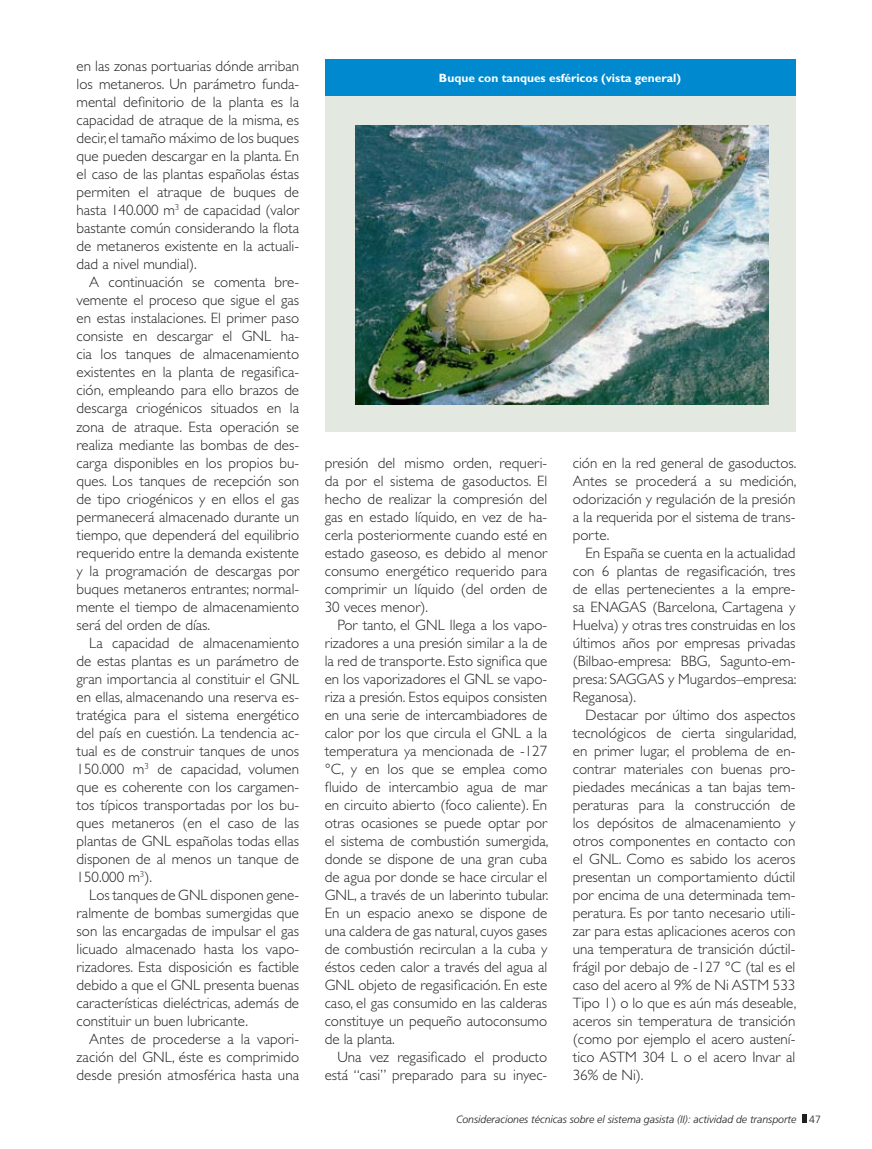
<style>
.page{position:relative;width:872px;height:1149px;background:#fff}
.page>*{position:absolute;margin:0;border:0;box-sizing:border-box;transform-origin:0 0}
.t1{font:300 15px/18px "Gill Sans Std";color:#231f20;text-align:justify}
.t2{font:700 12px "Gill Sans Std";color:#fff}
.t3{font:italic 300 10.5px "Frutiger LT Std";color:#231f20}
.s1{font-style:normal}
</style>
<div class="page">
<svg style="left:802px;top:1114px;width:4px;height:8px"></svg>
<div style="left:325px;top:59px;width:470px;height:36px;background:#0089cf"></div>
<div style="left:325px;top:95px;width:470px;height:336px;background:#e3e8e1"></div>
<img style="left:355px;top:125px;width:414px;height:279px">
<p class="t1" style="left:77px;top:57px;width:224px">en las zonas portuarias dónde arriban los metaneros. Un parámetro funda&shy;mental definitorio de la planta es la capacidad de atraque de la misma, es decir, el tamaño máximo de los buques que pueden descargar en la planta. En el caso de las plantas españolas éstas permiten el atraque de buques de hasta 140.000 m<sup>3</sup> de capacidad (valor bastante común considerando la flota de metaneros existente en la actuali&shy;dad a nivel mundial).</p>
<p class="t1" style="left:77px;top:273px;width:224px;text-indent:13px">A continuación se comenta bre&shy;vemente el proceso que sigue el gas en estas instalaciones. El primer paso consiste en descargar el GNL ha&shy;cia los tanques de almacenamiento existentes en la planta de regasifica&shy;ción, empleando para ello brazos de descarga criogénicos situados en la zona de atraque. Esta operación se realiza mediante las bombas de des&shy;carga disponibles en los propios bu&shy;ques. Los tanques de recepción son de tipo criogénicos y en ellos el gas permanecerá almacenado durante un tiempo, que dependerá del equilibrio requerido entre la demanda existente y la programación de descargas por buques metaneros entrantes; normal&shy;mente el tiempo de almacenamiento será del orden de días.</p>
<p class="t1" style="left:77px;top:633px;width:224px;text-indent:13px">La capacidad de almacenamiento de estas plantas es un parámetro de gran importancia al constituir el GNL en ellas, almacenando una reserva es&shy;tratégica para el sistema energético del país en cuestión. La tendencia ac&shy;tual es de construir tanques de unos 150.000 m<sup>3</sup> de capacidad, volumen que es coherente con los cargamen&shy;tos típicos transportadas por los bu&shy;ques metaneros (en el caso de las plantas de GNL españolas todas ellas disponen de al menos un tanque de 150.000 m<sup>3</sup>).</p>
<p class="t1" style="left:77px;top:885px;width:224px;text-indent:13px">Los tanques de GNL disponen gene&shy;ralmente de bombas sumergidas que son las encargadas de impulsar el gas licuado almacenado hasta los vapo&shy;rizadores. Esta disposición es factible debido a que el GNL presenta buenas características dieléctricas, además de constituir un buen lubricante.</p>
<p class="t1" style="left:77px;top:1029px;width:224px;text-indent:13px">Antes de procederse a la vapori&shy;zación del GNL, éste es comprimido desde presión atmosférica hasta una</p>
<p class="t2" style="left:439px;top:70px;width:244px">Buque con tanques esféricos (vista general)</p>
<p class="t1" style="left:325px;top:453px;width:224px">presión del mismo orden, requeri&shy;da por el sistema de gasoductos. El hecho de realizar la compresión del gas en estado líquido, en vez de ha&shy;cerla posteriormente cuando esté en estado gaseoso, es debido al menor consumo energético requerido para comprimir un líquido (del orden de 30 veces menor).</p>
<p class="t1" style="left:325px;top:615px;width:225px;text-indent:13px">Por tanto, el GNL llega a los vapo&shy;rizadores a una presión similar a la de la red de transporte. Esto significa que en los vaporizadores el GNL se vapo&shy;riza a presión. Estos equipos consisten en una serie de intercambiadores de calor por los que circula el GNL a la temperatura ya mencionada de -127 °C, y en los que se emplea como fluido de intercambio agua de mar en circuito abierto (foco caliente). En otras ocasiones se puede optar por el sistema de combustión sumergida, donde se dispone de una gran cuba de agua por donde se hace circular el GNL, a través de un laberinto tubular.<br>En un espacio anexo se dispone de una caldera de gas natural, cuyos gases de combustión recirculan a la cuba y éstos ceden calor a través del agua al GNL objeto de regasificación. En este caso, el gas consumido en las calderas constituye un pequeño autoconsumo de la planta.</p>
<p class="t1" style="left:325px;top:1047px;width:224px;text-align:right">Una vez regasificado el producto está “casi” preparado para su inyec-</p>
<p class="t1" style="left:573px;top:453px;width:225px">ción en la red general de gasoductos.<br>Antes se procederá a su medición, odorización y regulación de la presión a la requerida por el sistema de trans&shy;porte.</p>
<p class="t1" style="left:573px;top:543px;width:225px;text-indent:13px">En España se cuenta en la actualidad con 6 plantas de regasificación, tres de ellas pertenecientes a la empre&shy;sa ENAGAS (Barcelona, Cartagena y Huelva) y otras tres construidas en los últimos años por empresas privadas (Bilbao-empresa: BBG, Sagunto-em&shy;presa: SAGGAS y Mugardos–empresa:<br>Reganosa).</p>
<p class="t1" style="left:573px;top:705px;width:225px;text-indent:13px">Destacar por último dos aspectos tecnológicos de cierta singularidad, en primer lugar, el problema de en&shy;contrar materiales con buenas pro&shy;piedades mecánicas a tan bajas tem&shy;peraturas para la construcción de los depósitos de almacenamiento y otros componentes en contacto con el GNL. Como es sabido los aceros presentan un comportamiento dúctil por encima de una determinada tem&shy;peratura. Es por tanto necesario utili&shy;zar para estas aplicaciones aceros con una temperatura de transición dúctil&shy;frágil por debajo de -127 °C (tal es el caso del acero al 9% de Ni ASTM 533<br>Tipo 1) o lo que es aún más deseable, aceros sin temperatura de transición (como por ejemplo el acero austení&shy;tico ASTM 304 L o el acero Invar al 36% de Ni).</p>
<p class="t3" style="left:456px;top:1112px;width:366px">Consideraciones técnicas sobre el sistema gasista (II): actividad de transporte <span class="s1">47</span></p>
</div>
